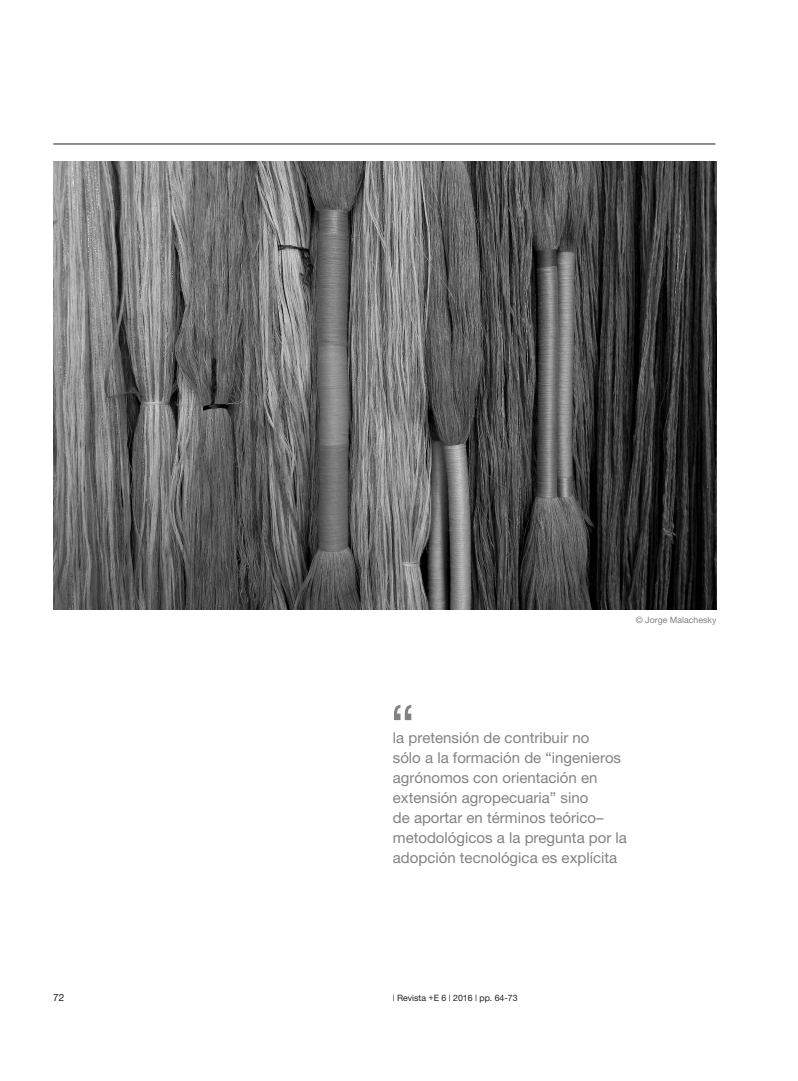
<style>
.page{position:relative;width:798px;height:1081px;background:#fff}
.page>*{position:absolute;margin:0;border:0;box-sizing:border-box;transform-origin:0 0}
.t1{font:58.75px "Helvetica Neue";color:#808285}
.t2{font:15px/20px "Helvetica Neue";color:#808285}
.t3{font:10px "Helvetica Neue";color:#231f20}
.t4{font:8.75px "Helvetica Neue";color:#231f20}
.Notas__E{font:8.75px "Helvetica Neue";color:#808285}
</style>
<div class="page">
<hr style="left:53px;top:144px;width:662px;height:1px;background:#231f20">
<img style="left:53px;top:161px;width:663px;height:448px">
<p class="Notas__E" style="left:635px;top:615px;width:82px">© Jorge Malachesky</p>
<p class="t1" style="left:390px;top:691px;width:27px">“</p>
<p class="t2" style="left:392px;top:727px;width:235px">la pretensión de contribuir no<br>sólo a la formación de “ingenieros agrónomos con orientación en extensión agropecuaria” sino<br>de aportar en términos teórico– metodológicos a la pregunta por la adopción tecnológica es explícita</p>
<p class="t3" style="left:53px;top:991px;width:13px">72</p>
<p class="t4" style="left:392px;top:992px;width:126px">| Revista +E 6 | 2016 | pp. 64-73</p>
</div>
